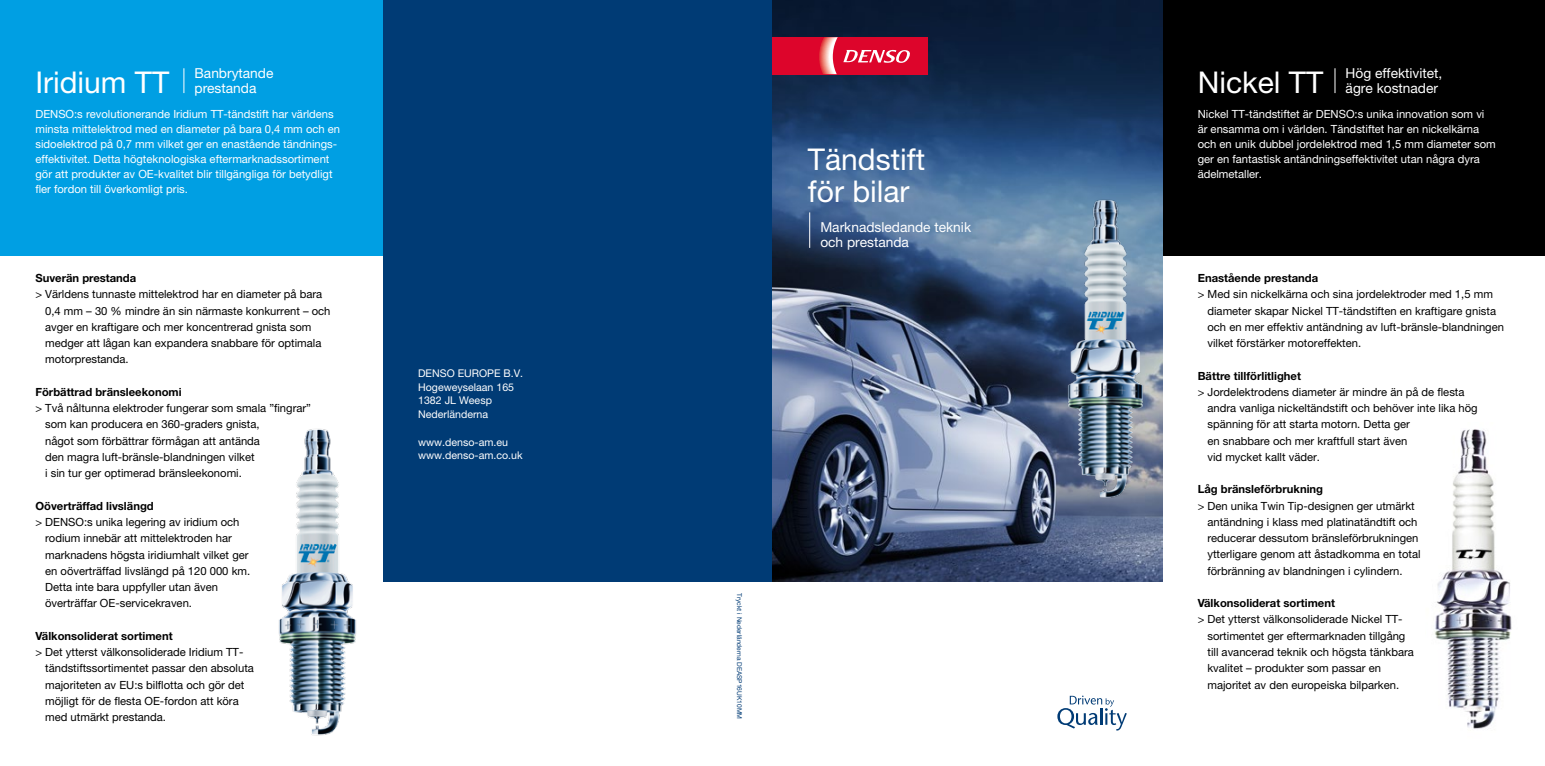
<style>
.page{position:relative;width:1545px;height:766px;background:#fff}
.page>*{position:absolute;margin:0;border:0;box-sizing:border-box;transform-origin:0 0}
.t1{font:30px/32.5px "Helvetica Neue LT Pro";color:#fff}
.t2{font:13.75px/15px "Helvetica Neue LT Pro";color:#fff}
.t3{font:11.25px/16.2px "Helvetica Neue LT Pro";color:#000}
.t4{font:11.25px/15px "Helvetica Neue LT Pro";color:#fff}
.t5{font:700 11.25px "Helvetica Neue LT Pro";color:#000}
.t6{font:10.62px/13.8px "Helvetica Neue LT Pro";color:#fff}
.t7{font:6.62px "Helvetica Neue LT Pro";color:#003b75}
</style>
<div class="page">
<div style="left:383px;top:0;width:389px;height:581px;background:#003b75"></div>
<div style="left:0;top:0;width:383px;height:255px;background:#009fe3"></div>
<div style="left:1162px;top:0;width:383px;height:255px;background:#000"></div>
<img style="left:772px;top:0;width:390px;height:581px">
<img style="left:1434px;top:429px;width:78px;height:300px">
<img style="left:279px;top:429px;width:77px;height:307px">
<img style="left:1064px;top:191px;width:84px;height:326px">
<div style="left:772px;top:37px;width:156px;height:37px;background:#dd052b"></div>
<svg style="left:819px;top:37px;width:91px;height:37px"></svg>
<hr style="left:809px;top:212px;width:1px;height:36px;background:#fff">
<svg style="left:1057px;top:695px;width:70px;height:35px"></svg>
<svg style="left:184px;top:68px;width:1px;height:25px"></svg>
<svg style="left:1335px;top:68px;width:1px;height:25px"></svg>
<h1 class="t1" style="left:1198px;top:66px;width:127px">Nickel TT</h1>
<p class="t2" style="left:1346px;top:65px;width:98px">Hög effektivitet, ägre kostnader</p>
<p class="t2" style="left:195px;top:65px;width:80px">Banbrytande prestanda</p>
<p class="t4" style="left:35px;top:106px;width:306px">DENSO:s revolutionerande Iridium TT-tändstift har världens minsta mittelektrod med en diameter på bara 0,4 mm och en sidoelektrod på 0,7 mm vilket ger en enastående tändnings&shy;effektivitet. Detta högteknologiska eftermarknadssortiment gör att produkter av OE-kvalitet blir tillgängliga för betydligt fler fordon till överkomligt pris.</p>
<p class="t4" style="left:1198px;top:106px;width:300px">Nickel TT-tändstiftet är DENSO:s unika innovation som vi är ensamma om i världen. Tändstiftet har en nickelkärna och en unik dubbel jordelektrod med 1,5 mm diameter som ger en fantastisk antändningseffektivitet utan några dyra ädelmetaller.</p>
<h1 class="t1" style="left:35px;top:66px;width:135px">Iridium TT</h1>
<h1 class="t1" style="left:808px;top:142px;width:119px">Tändstift för bilar</h1>
<p class="t2" style="left:820px;top:220px;width:152px">Marknadsledande teknik och prestanda</p>
<p class="t5" style="left:35px;top:271px;width:102px">Suverän prestanda</p>
<p class="t3" style="left:45px;top:286px;width:287px;text-indent:-10px">&gt; Världens tunnaste mittelektrod har en diameter på bara 0,4 mm – 30 % mindre än sin närmaste konkurrent – och avger en kraftigare och mer koncentrerad gnista som medger att lågan kan expandera snabbare för optimala motorprestanda.</p>
<p class="t5" style="left:35px;top:384px;width:148px">Förbättrad bränsleekonomi</p>
<p class="t3" style="left:45px;top:400px;width:267px;text-indent:-10px">&gt; Två nåltunna elektroder fungerar som smala ”fingrar” som kan producera en 360-graders gnista,<br>något som förbättrar förmågan att antända<br>den magra luft-bränsle-blandningen vilket<br>i sin tur ger optimerad bränsleekonomi.</p>
<p class="t5" style="left:35px;top:498px;width:120px">Oöverträffad livslängd</p>
<p class="t3" style="left:45px;top:513px;width:207px;text-indent:-10px">&gt; DENSO:s unika legering av iridium och rodium innebär att mittelektroden har marknadens högsta iridiumhalt vilket ger en oöverträffad livslängd på 120 000 km.<br>Detta inte bara uppfyller utan även överträffar OE-servicekraven.</p>
<p class="t5" style="left:35px;top:628px;width:139px">Välkonsoliderat sortiment</p>
<p class="t3" style="left:45px;top:643px;width:210px;text-indent:-10px">&gt; Det ytterst välkonsoliderade Iridium TT&shy;tändstiftssortimentet passar den absoluta majoriteten av EU:s bilflotta och gör det möjligt för de flesta OE-fordon att köra med utmärkt prestanda.</p>
<p class="t6" style="left:418px;top:366px;width:107px">DENSO EUROPE B.V.<br>Hogeweyselaan 165<br>1382 JL Weesp<br>Nederländerna</p>
<p class="t6" style="left:418px;top:434px;width:106px">www.denso-am.eu www.denso-am.co.uk</p>
<p class="t7" style="left:743px;top:592px;width:128px;rotate:90deg">Tryckt i Nederländerna DEASP16UK10MM</p>
<p class="t5" style="left:1198px;top:271px;width:122px">Enastående prestanda</p>
<p class="t3" style="left:1207px;top:286px;width:298px;text-indent:-10px">&gt; Med sin nickelkärna och sina jordelektroder med 1,5 mm diameter skapar Nickel TT-tändstiften en kraftigare gnista och en mer effektiv antändning av luft-bränsle-blandningen vilket förstärker motoreffekten.</p>
<p class="t5" style="left:1198px;top:368px;width:105px">Bättre tillförlitlighet</p>
<p class="t3" style="left:1207px;top:383px;width:272px;text-indent:-10px">&gt; Jordelektrodens diameter är mindre än på de flesta andra vanliga nickeltändstift och behöver inte lika hög spänning för att starta motorn. Detta ger<br>en snabbare och mer kraftfull start även<br>vid mycket kallt väder.</p>
<p class="t5" style="left:1198px;top:482px;width:127px">Låg bränsleförbrukning</p>
<p class="t3" style="left:1207px;top:497px;width:215px;text-indent:-10px">&gt; Den unika Twin Tip-designen ger utmärkt antändning i klass med platinatändtift och reducerar dessutom bränsleförbrukningen ytterligare genom att åstadkomma en total förbränning av blandningen i cylindern.</p>
<p class="t5" style="left:1198px;top:596px;width:139px">Välkonsoliderat sortiment</p>
<p class="t3" style="left:1207px;top:611px;width:208px;text-indent:-10px">&gt; Det ytterst välkonsoliderade Nickel TT&shy;sortimentet ger eftermarknaden tillgång till avancerad teknik och högsta tänkbara kvalitet – produkter som passar en majoritet av den europeiska bilparken.</p>
</div>
